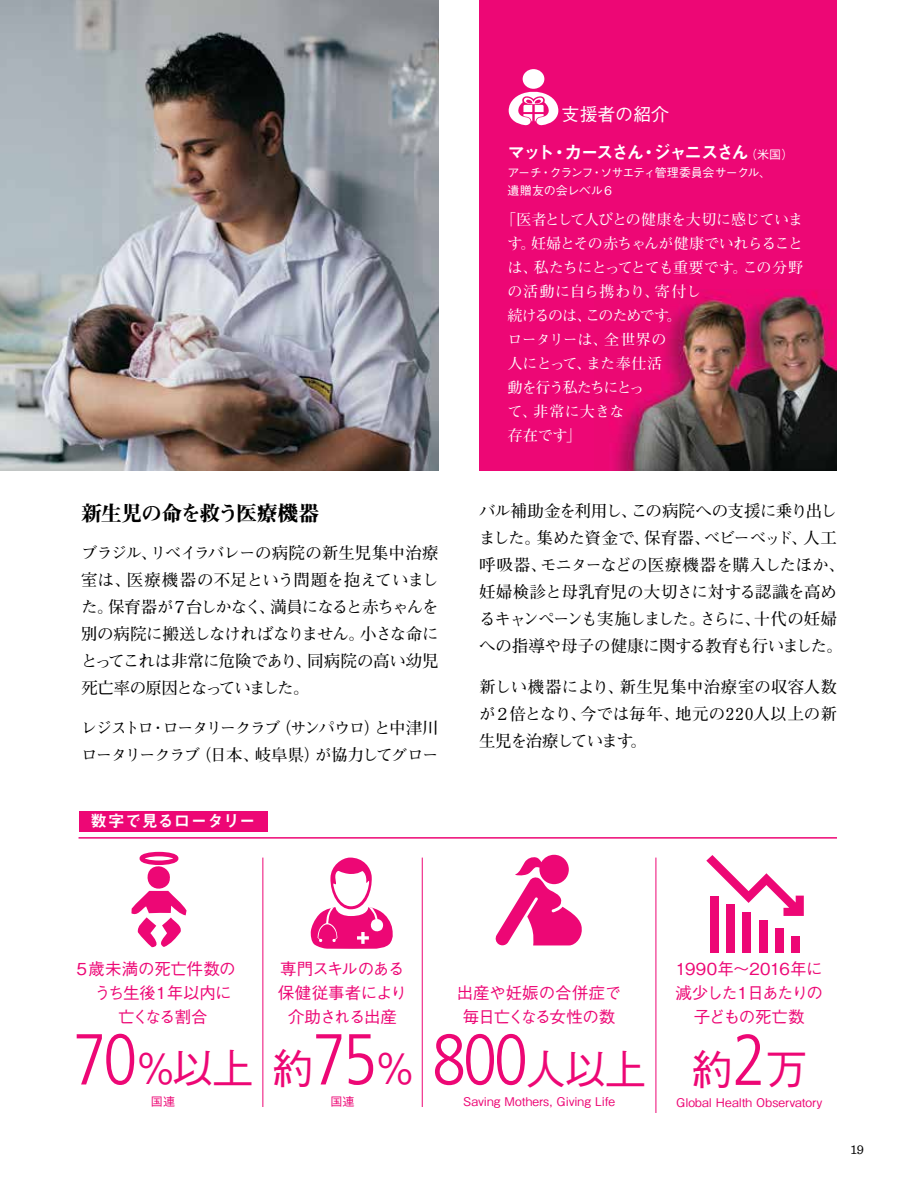
<style>
.page{position:relative;width:918px;height:1188px;background:#fff}
.page>*{position:absolute;margin:0;border:0;box-sizing:border-box;transform-origin:0 0}
.t1{font:300 condensed 72px "Frutiger LT Std";color:#ed0775}
.t2{font:500 42px "Gothic BBB Pr 6 N";color:#ed0775}
.t3{font:21px "Midashi Min Pr 6 N MA31";letter-spacing:-.05em;color:#000}
.t4{font:18px "Midashi Go Pr 6 N MB31";letter-spacing:-.145em;color:#fff}
.t5{font:500 18px "Gothic BBB Pr 6 N";letter-spacing:-.005em;color:#fff}
.t6{font:700 16.5px/27px "Futo Min A101 Pr 6 N";letter-spacing:-.04em;color:#000;text-align:justify}
.t7{font:700 16.5px/27px "Futo Min A101 Pr 6 N";letter-spacing:-.1em;color:#000}
.t8{font:500 16.5px/24px "Gothic BBB Pr 6 N";letter-spacing:-.03em;color:#ed0775;text-align:center}
.t9{font:500 16.5px/24px "Gothic BBB Pr 6 N";letter-spacing:-.06em;color:#ed0775;text-align:center}
.t10{font:500 16.5px/24px "Gothic BBB Pr 6 N";letter-spacing:-.055em;color:#ed0775;text-align:center}
.t11{font:16.5px "Midashi Go Pr 6 N MB31";letter-spacing:-.005em;color:#fff}
.t12{font:700 15px/24px "Futo Min A101 Pr 6 N";letter-spacing:-.045em;color:#fff}
.t13{font:13.5px "Sentinel";color:#000}
.t14{font:500 12px "Gothic BBB Pr 6 N";letter-spacing:.01em;color:#ed0775}
.t15{font:500 12px/18px "Gothic BBB Pr 6 N";letter-spacing:-.05em;color:#fff}
.s1{font-family:"Gothic BBB Pr 6 N";font-weight:500;font-size:12px}
.s2{font-family:"Frutiger LT Std";font-weight:300;font-stretch:condensed;font-size:72px}
.s3{font-family:"Gothic BBB Pr 6 N";font-weight:500;font-stretch:normal;font-size:42px}
</style>
<div class="page">
<img style="left:0;top:0;width:439px;height:471px">
<hr style="left:656px;top:858px;width:1px;height:255px;background:#ed0775">
<hr style="left:422px;top:858px;width:1px;height:249px;background:#ed0775">
<hr style="left:262px;top:858px;width:1px;height:249px;background:#ed0775">
<div style="left:479px;top:0;width:358px;height:471px;background:#ed0775"></div>
<div style="left:523px;top:69px;width:21px;height:20px;background:#fff;border-radius:50%"></div>
<svg style="left:508px;top:88px;width:51px;height:37px"></svg>
<div style="left:79px;top:811px;width:189px;height:20px;background:#ed0775"></div>
<hr style="left:79px;top:837px;width:758px;height:2px;background:#ed0775">
<div style="left:775px;top:928px;width:9px;height:24px;background:#ed0775"></div>
<div style="left:759px;top:920px;width:8px;height:32px;background:#ed0775"></div>
<div style="left:743px;top:912px;width:8px;height:40px;background:#ed0775"></div>
<div style="left:727px;top:904px;width:8px;height:48px;background:#ed0775"></div>
<div style="left:710px;top:896px;width:9px;height:56px;background:#ed0775"></div>
<div style="left:792px;top:936px;width:8px;height:16px;background:#ed0775"></div>
<svg style="left:706px;top:855px;width:98px;height:61px"></svg>
<svg style="left:131px;top:864px;width:56px;height:83px"></svg>
<div style="left:140px;top:852px;width:38px;height:13px;border:4px solid #ed0775;border-radius:50%"></div>
<svg style="left:310px;top:857px;width:83px;height:92px"></svg>
<svg style="left:495px;top:855px;width:87px;height:90px"></svg>
<img style="left:614px;top:289px;width:223px;height:182px">
<p class="t3" style="left:81px;top:497px;width:240px">新生児の命を救う医療機器</p>
<p class="t6" style="left:81px;top:538px;width:359px">ブラジル、リベイラバレーの病院の新生児集中治療室は、医療機器の不足という問題を抱えていました。保育器が７台しかなく、満員になると赤ちゃんを別の病院に搬送しなければなりません。小さな命にとってこれは非常に危険であり、同病院の高い幼児死亡率の原因となっていました。</p>
<p class="t7" style="left:81px;top:714px;width:359px">レジストロ・ロータリークラブ（サンパウロ）と中津川ロータリークラブ（日本、岐阜県）が協力してグロー</p>
<p class="t11" style="left:90px;top:808px;width:167px">数字で見るロータリー</p>
<p class="t5" style="left:562px;top:100px;width:109px">支援者の紹介</p>
<p class="t4" style="left:508px;top:137px;width:287px">マット・カースさん・ジャニスさん<span class="s1">（米国）</span></p>
<p class="t15" style="left:508px;top:162px;width:265px">アーチ・クランフ・ソサエティ管理委員会サークル、遺贈友の会レベル６</p>
<p class="t12" style="left:508px;top:207px;width:297px;text-indent:-7px">「医者として人びとの健康を大切に感じています。妊婦とその赤ちゃんが健康でいれらることは、私たちにとってとても重要です。この分野の活動に自ら携わり、寄付し<br>続けるのは、このためです。<br>ロータリーは、全世界の<br>人にとって、また奉仕活<br>動を行う私たちにとっ<br>て、非常に大きな<br>存在です」</p>
<p class="t6" style="left:479px;top:497px;width:368px;text-align:left">バル補助金を利用し、この病院への支援に乗り出しました。集めた資金で、保育器、ベビーベッド、人工呼吸器、モニターなどの医療機器を購入したほか、妊婦検診と母乳育児の大切さに対する認識を高めるキャンペーンも実施しました。さらに、十代の妊婦への指導や母子の健康に関する教育も行いました。</p>
<p class="t6" style="left:479px;top:673px;width:359px">新しい機器により、新生児集中治療室の収容人数が２倍となり、今では毎年、地元の220人以上の新生児を治療しています。</p>
<p class="t8" style="left:74px;top:956px;width:180px">５歳未満の死亡件数の　うち生後１年以内に<br>亡くなる割合</p>
<h2 class="t2" style="left:72px;top:1035px;width:343px"><span class="s2">70</span>%以上約<span class="s2">75</span>%</h2>
<p class="t14" style="left:151px;top:1092px;width:26px">国連</p>
<p class="t10" style="left:278px;top:956px;width:131px">専門スキルのある保健従事者により介助される出産</p>
<p class="t14" style="left:330px;top:1092px;width:26px">国連</p>
<p class="t8" style="left:457px;top:980px;width:166px">出産や妊娠の合併症で毎日亡くなる女性の数</p>
<h1 class="t1" style="left:432px;top:1019px;width:216px">800<span class="s3">人以上</span></h1>
<p class="t14" style="left:463px;top:1092px;width:154px">Saving Mothers, Giving Life</p>
<p class="t9" style="left:675px;top:956px;width:149px">1990年～2016年に減少した１日あたりの子どもの死亡数</p>
<h2 class="t2" style="left:691px;top:1035px;width:118px">約<span class="s2">2</span>万</h2>
<p class="t14" style="left:676px;top:1093px;width:148px">Global Health Observatory</p>
<p class="t13" style="left:851px;top:1140px;width:15px">19</p>
</div>
